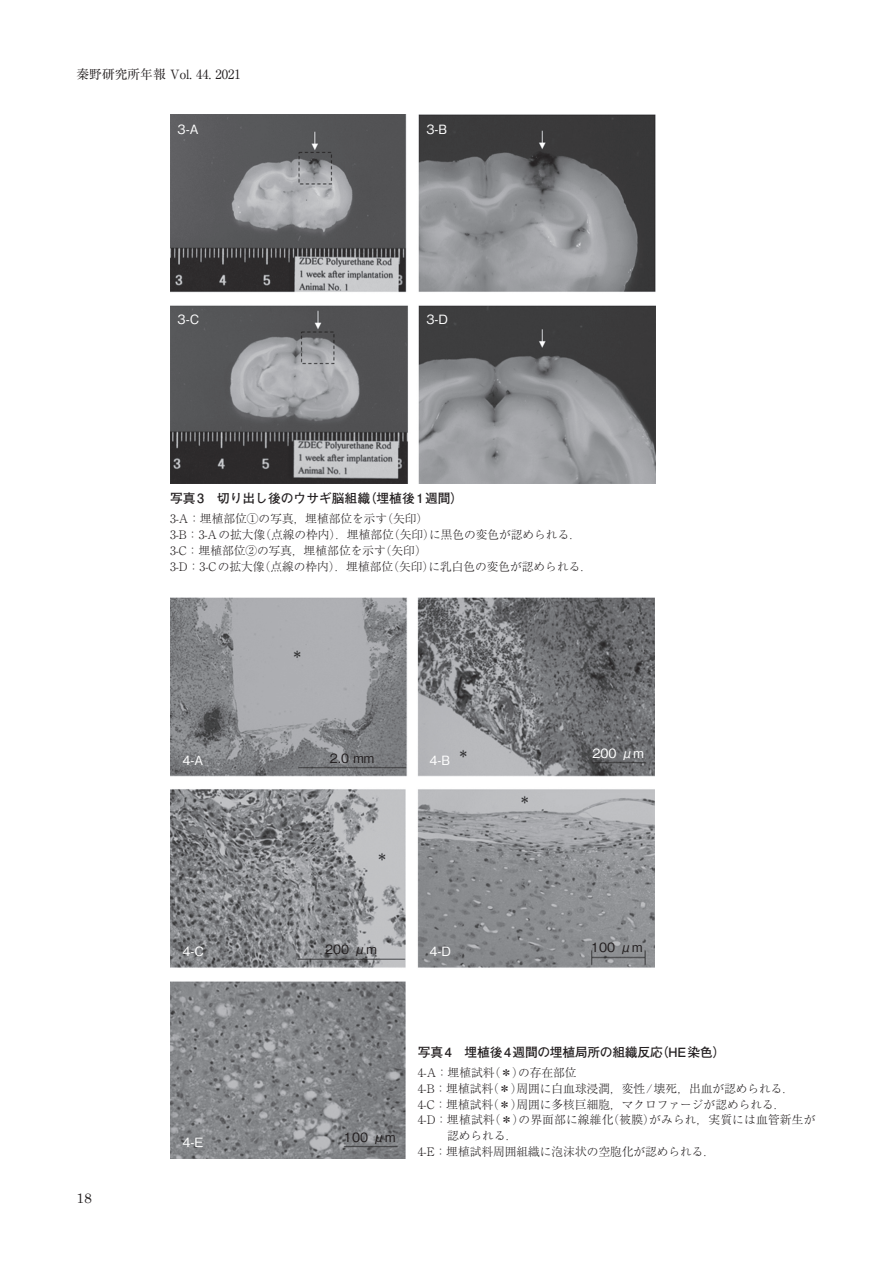
<style>
.page{position:relative;width:893px;height:1263px;background:#fff}
.page>*{position:absolute;margin:0;border:0;box-sizing:border-box;transform-origin:0 0}
.t1{font:13.8px "Century Schoolbook";color:#231f20}
.t2{font:700 12.75px "Futo Go B101 Pro";color:#231f20}
.t3{font:500 12.75px "Gothic BBB Pro";color:#fff}
.t4{font:500 12.75px "Gothic BBB Pro";color:#231f20}
.t5{font:12.75px "Ryumin Pro";color:#231f20}
.t6{font:300 11.7px/15.9px "Ryumin Pro";color:#231f20}
.t7{font:300 11.7px "Ryumin Pro";letter-spacing:.02em;color:#231f20}
</style>
<div class="page">
<img style="left:170px;top:115px;width:486px;height:368px">
<img style="left:170px;top:597px;width:485px;height:561px">
<p class="t5" style="left:77px;top:64px;width:166px">秦野研究所年報 Vol. 44. 2021</p>
<p class="t3" style="left:178px;top:119px;width:22px">3-A</p>
<p class="t3" style="left:178px;top:309px;width:23px">3-C</p>
<p class="t3" style="left:426px;top:119px;width:22px">3-B</p>
<p class="t3" style="left:426px;top:309px;width:23px">3-D</p>
<p class="t2" style="left:170px;top:488px;width:295px">写真3　切り出し後のウサギ脳組織（埋植後1週間）</p>
<p class="t6" style="left:170px;top:509px;width:423px">3-A：埋植部位①の写真，埋植部位を示す（矢印）<br>3-B：3-Aの拡大像（点線の枠内）．埋植部位（矢印）に黒色の変色が認められる．3-C：埋植部位②の写真，埋植部位を示す（矢印）<br>3-D：3-Cの拡大像（点線の枠内）．埋植部位（矢印）に乳白色の変色が認められる．</p>
<p class="t1" style="left:77px;top:1189px;width:17px">18</p>
<p class="t3" style="left:183px;top:750px;width:22px">4-A</p>
<p class="t3" style="left:183px;top:941px;width:23px">4-C</p>
<p class="t3" style="left:183px;top:1132px;width:22px">4-E</p>
<p class="t4" style="left:330px;top:748px;width:46px">2.0 mm</p>
<p class="t3" style="left:592px;top:743px;width:53px">200 μm</p>
<p class="t3" style="left:429px;top:750px;width:22px">4-B</p>
<p class="t4" style="left:325px;top:938px;width:53px">200 μm</p>
<p class="t3" style="left:429px;top:941px;width:23px">4-D</p>
<p class="t4" style="left:591px;top:937px;width:53px">100 μm</p>
<p class="t4" style="left:344px;top:1126px;width:53px">100 μm</p>
<p class="t2" style="left:418px;top:1042px;width:309px">写真4　埋植後4週間の埋植局所の組織反応（HE染色）</p>
<p class="t6" style="left:418px;top:1063px;width:160px">4-A：埋植試料（＊）の存在部位</p>
<p class="t6" style="left:418px;top:1079px;width:378px">4-B：埋植試料（＊）周囲に白血球浸潤，変性/壊死，出血が認められる．</p>
<p class="t6" style="left:418px;top:1095px;width:369px">4-C：埋植試料（＊）周囲に多核巨細胞，マクロファージが認められる．</p>
<p class="t7" style="left:418px;top:1111px;width:399px">4-D：埋植試料（＊）の界面部に線維化（被膜）がみられ，実質には血管新生が</p>
<p class="t6" style="left:447px;top:1127px;width:72px">認められる．</p>
<p class="t6" style="left:418px;top:1143px;width:299px">4-E：埋植試料周囲組織に泡沫状の空胞化が認められる．</p>
</div>
